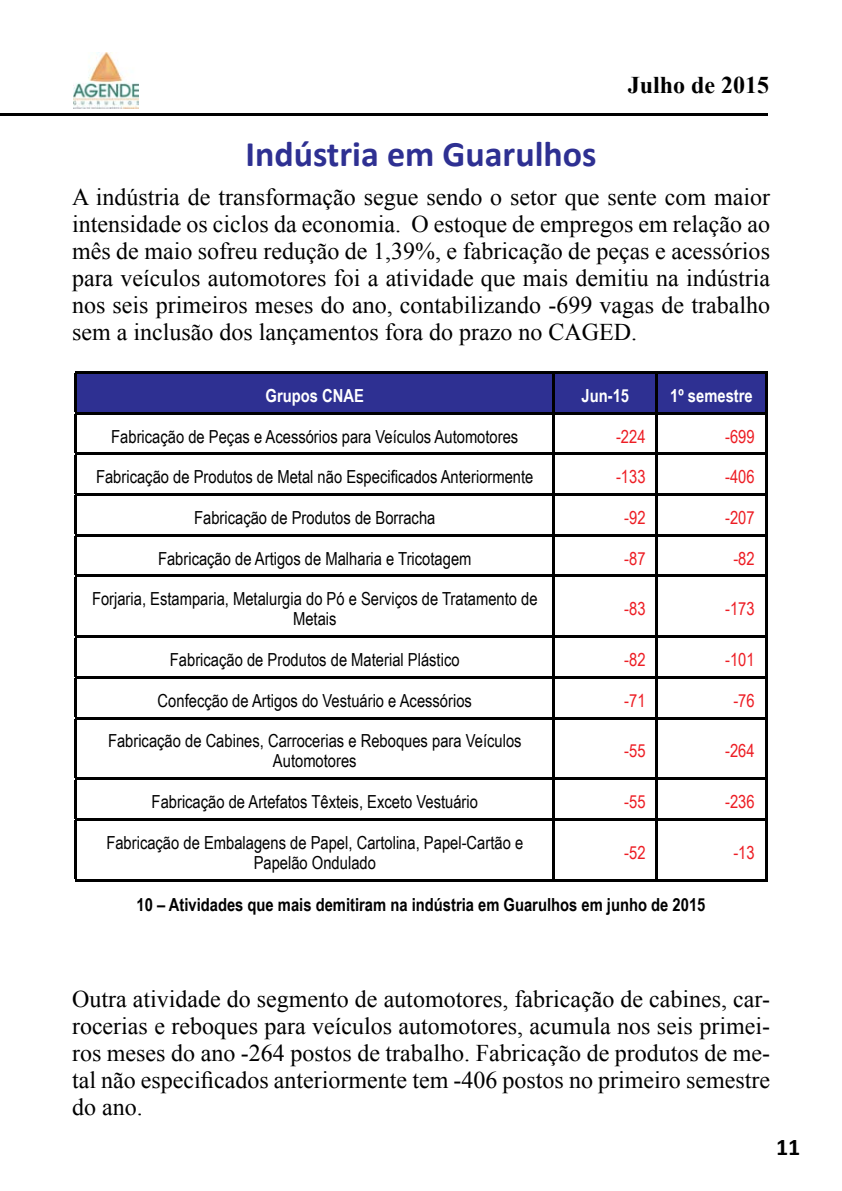
<style>
.page{position:relative;width:842px;height:1191px;background:#fff}
.page>*{position:absolute;margin:0;border:0;box-sizing:border-box;transform-origin:0 0}
.t1{font:700 36px "Calibri";color:#2e3092}
.t2{font:24px/27px "Times New Roman";color:#000;text-align:justify}
.t3{font:700 24px "Times New Roman";color:#000}
.t4{font:700 24px "Calibri";color:#000}
.t5{font:18px/20px "Arial Narrow";color:#000;text-align:center}
.t6{font:18px "Arial Narrow";color:#ed1d24}
.t7{font:700 18px "Arial Narrow";color:#000}
.t8{font:700 18px "Arial Narrow";color:#fff}
</style>
<div class="page">
<hr style="left:0;top:114px;width:767px;height:2px;background:#000">
<img style="left:73px;top:52px;width:66px;height:57px">
<div style="left:77px;top:373px;width:688px;height:39px;background:#2e3092"></div>
<svg style="left:77px;top:414px;width:688px;height:39px"></svg>
<svg style="left:77px;top:455px;width:688px;height:424px"></svg>
<hr style="left:75px;top:371px;width:479px;height:2px;background:#000">
<hr style="left:75px;top:373px;width:2px;height:39px;background:#000">
<hr style="left:554px;top:371px;width:103px;height:2px;background:#000">
<hr style="left:553px;top:373px;width:2px;height:39px;background:#000">
<hr style="left:657px;top:371px;width:110px;height:2px;background:#000">
<hr style="left:656px;top:373px;width:2px;height:39px;background:#000">
<hr style="left:765px;top:373px;width:2px;height:39px;background:#000">
<hr style="left:75px;top:412px;width:479px;height:2px;background:#000">
<hr style="left:75px;top:414px;width:2px;height:39px;background:#000">
<hr style="left:554px;top:412px;width:103px;height:2px;background:#000">
<hr style="left:553px;top:414px;width:2px;height:39px;background:#000">
<hr style="left:657px;top:412px;width:110px;height:2px;background:#000">
<hr style="left:656px;top:414px;width:2px;height:39px;background:#000">
<hr style="left:765px;top:414px;width:2px;height:39px;background:#000">
<hr style="left:75px;top:453px;width:479px;height:2px;background:#000">
<hr style="left:75px;top:455px;width:2px;height:38px;background:#000">
<hr style="left:554px;top:453px;width:103px;height:2px;background:#000">
<hr style="left:553px;top:455px;width:2px;height:38px;background:#000">
<hr style="left:657px;top:453px;width:110px;height:2px;background:#000">
<hr style="left:656px;top:455px;width:2px;height:38px;background:#000">
<hr style="left:765px;top:455px;width:2px;height:38px;background:#000">
<hr style="left:75px;top:493px;width:479px;height:2px;background:#000">
<hr style="left:75px;top:495px;width:2px;height:39px;background:#000">
<hr style="left:554px;top:493px;width:103px;height:2px;background:#000">
<hr style="left:553px;top:495px;width:2px;height:39px;background:#000">
<hr style="left:657px;top:493px;width:110px;height:2px;background:#000">
<hr style="left:656px;top:495px;width:2px;height:39px;background:#000">
<hr style="left:765px;top:495px;width:2px;height:39px;background:#000">
<hr style="left:75px;top:534px;width:479px;height:2px;background:#000">
<hr style="left:75px;top:536px;width:2px;height:39px;background:#000">
<hr style="left:554px;top:534px;width:103px;height:2px;background:#000">
<hr style="left:553px;top:536px;width:2px;height:39px;background:#000">
<hr style="left:657px;top:534px;width:110px;height:2px;background:#000">
<hr style="left:656px;top:536px;width:2px;height:39px;background:#000">
<hr style="left:765px;top:536px;width:2px;height:39px;background:#000">
<hr style="left:75px;top:575px;width:479px;height:2px;background:#000">
<hr style="left:75px;top:577px;width:2px;height:58px;background:#000">
<hr style="left:554px;top:575px;width:103px;height:2px;background:#000">
<hr style="left:553px;top:577px;width:2px;height:58px;background:#000">
<hr style="left:657px;top:575px;width:110px;height:2px;background:#000">
<hr style="left:656px;top:577px;width:2px;height:58px;background:#000">
<hr style="left:765px;top:577px;width:2px;height:58px;background:#000">
<hr style="left:75px;top:635px;width:479px;height:2px;background:#000">
<hr style="left:75px;top:637px;width:2px;height:39px;background:#000">
<hr style="left:554px;top:635px;width:103px;height:2px;background:#000">
<hr style="left:553px;top:637px;width:2px;height:39px;background:#000">
<hr style="left:657px;top:635px;width:110px;height:2px;background:#000">
<hr style="left:656px;top:637px;width:2px;height:39px;background:#000">
<hr style="left:765px;top:637px;width:2px;height:39px;background:#000">
<hr style="left:75px;top:676px;width:479px;height:2px;background:#000">
<hr style="left:75px;top:678px;width:2px;height:39px;background:#000">
<hr style="left:554px;top:676px;width:103px;height:2px;background:#000">
<hr style="left:553px;top:678px;width:2px;height:39px;background:#000">
<hr style="left:657px;top:676px;width:110px;height:2px;background:#000">
<hr style="left:656px;top:678px;width:2px;height:39px;background:#000">
<hr style="left:765px;top:678px;width:2px;height:39px;background:#000">
<hr style="left:75px;top:717px;width:479px;height:2px;background:#000">
<hr style="left:75px;top:719px;width:2px;height:59px;background:#000">
<hr style="left:554px;top:717px;width:103px;height:2px;background:#000">
<hr style="left:553px;top:719px;width:2px;height:59px;background:#000">
<hr style="left:657px;top:717px;width:110px;height:2px;background:#000">
<hr style="left:656px;top:719px;width:2px;height:59px;background:#000">
<hr style="left:765px;top:719px;width:2px;height:59px;background:#000">
<hr style="left:75px;top:778px;width:479px;height:2px;background:#000">
<hr style="left:75px;top:780px;width:2px;height:38px;background:#000">
<hr style="left:554px;top:778px;width:103px;height:2px;background:#000">
<hr style="left:553px;top:780px;width:2px;height:38px;background:#000">
<hr style="left:657px;top:778px;width:110px;height:2px;background:#000">
<hr style="left:656px;top:780px;width:2px;height:38px;background:#000">
<hr style="left:765px;top:780px;width:2px;height:38px;background:#000">
<hr style="left:75px;top:818px;width:479px;height:2px;background:#000">
<hr style="left:75px;top:820px;width:2px;height:59px;background:#000">
<hr style="left:554px;top:818px;width:103px;height:2px;background:#000">
<hr style="left:553px;top:820px;width:2px;height:59px;background:#000">
<hr style="left:657px;top:818px;width:110px;height:2px;background:#000">
<hr style="left:656px;top:820px;width:2px;height:59px;background:#000">
<hr style="left:765px;top:820px;width:2px;height:59px;background:#000">
<hr style="left:75px;top:879px;width:479px;height:2px;background:#000">
<hr style="left:554px;top:879px;width:103px;height:2px;background:#000">
<hr style="left:657px;top:879px;width:110px;height:2px;background:#000">
<p class="t3" style="left:628px;top:68px;width:143px">Julho de 2015</p>
<h1 class="t1" style="left:245px;top:131px;width:353px">Indústria em Guarulhos</h1>
<p class="t2" style="left:72px;top:183px;width:699px">A indústria de transformação segue sendo o setor que sente com maior intensidade os ciclos da economia. O estoque de empregos em relação ao mês de maio sofreu redução de 1,39%, e fabricação de peças e acessórios para veículos automotores foi a atividade que mais demitiu na indústria nos seis primeiros meses do ano, contabilizando -699 vagas de trabalho sem a inclusão dos lançamentos fora do prazo no CAGED.</p>
<p class="t8" style="left:266px;top:382px;width:100px">Grupos CNAE</p>
<p class="t8" style="left:581px;top:382px;width:49px">Jun-15</p>
<p class="t8" style="left:670px;top:382px;width:84px">1º semestre</p>
<p class="t5" style="left:111px;top:425px;width:409px">Fabricação de Peças e Acessórios para Veículos Automotores</p>
<p class="t6" style="left:616px;top:423px;width:31px">-224</p>
<p class="t6" style="left:725px;top:423px;width:31px">-699</p>
<p class="t5" style="left:96px;top:466px;width:439px">Fabricação de Produtos de Metal não Especificados Anteriormente</p>
<p class="t6" style="left:616px;top:463px;width:31px">-133</p>
<p class="t6" style="left:725px;top:463px;width:31px">-406</p>
<p class="t5" style="left:194px;top:507px;width:243px">Fabricação de Produtos de Borracha</p>
<p class="t6" style="left:624px;top:504px;width:23px">-92</p>
<p class="t6" style="left:725px;top:504px;width:31px">-207</p>
<p class="t5" style="left:158px;top:547px;width:315px">Fabricação de Artigos de Malharia e Tricotagem</p>
<p class="t6" style="left:624px;top:545px;width:23px">-87</p>
<p class="t6" style="left:733px;top:545px;width:23px">-82</p>
<p class="t5" style="left:92px;top:588px;width:447px">Forjaria, Estamparia, Metalurgia do Pó e Serviços de Tratamento de<br>Metais</p>
<p class="t6" style="left:624px;top:596px;width:23px">-83</p>
<p class="t6" style="left:725px;top:596px;width:31px">-173</p>
<p class="t5" style="left:170px;top:649px;width:291px">Fabricação de Produtos de Material Plástico</p>
<p class="t6" style="left:624px;top:646px;width:23px">-82</p>
<p class="t6" style="left:725px;top:646px;width:31px">-101</p>
<p class="t5" style="left:158px;top:689px;width:316px">Confecção de Artigos do Vestuário e Acessórios</p>
<p class="t6" style="left:624px;top:687px;width:23px">-71</p>
<p class="t6" style="left:733px;top:687px;width:23px">-76</p>
<p class="t5" style="left:108px;top:730px;width:415px">Fabricação de Cabines, Carrocerias e Reboques para Veículos<br>Automotores</p>
<p class="t6" style="left:624px;top:738px;width:23px">-55</p>
<p class="t6" style="left:725px;top:738px;width:31px">-264</p>
<p class="t5" style="left:152px;top:791px;width:328px">Fabricação de Artefatos Têxteis, Exceto Vestuário</p>
<p class="t6" style="left:624px;top:788px;width:23px">-55</p>
<p class="t6" style="left:725px;top:788px;width:31px">-236</p>
<p class="t5" style="left:106px;top:831px;width:418px">Fabricação de Embalagens de Papel, Cartolina, Papel-Cartão e<br>Papelão Ondulado</p>
<p class="t6" style="left:624px;top:839px;width:23px">-52</p>
<p class="t6" style="left:733px;top:839px;width:23px">-13</p>
<p class="t7" style="left:137px;top:891px;width:570px">10 – Atividades que mais demitiram na indústria em Guarulhos em junho de 2015</p>
<p class="t2" style="left:72px;top:985px;width:699px">Outra atividade do segmento de automotores, fabricação de cabines, car&shy;rocerias e reboques para veículos automotores, acumula nos seis primei&shy;ros meses do ano -264 postos de trabalho. Fabricação de produtos de me&shy;tal não especificados anteriormente tem -406 postos no primeiro semestre do ano.</p>
<p class="t4" style="left:776px;top:1131px;width:26px">11</p>
</div>
